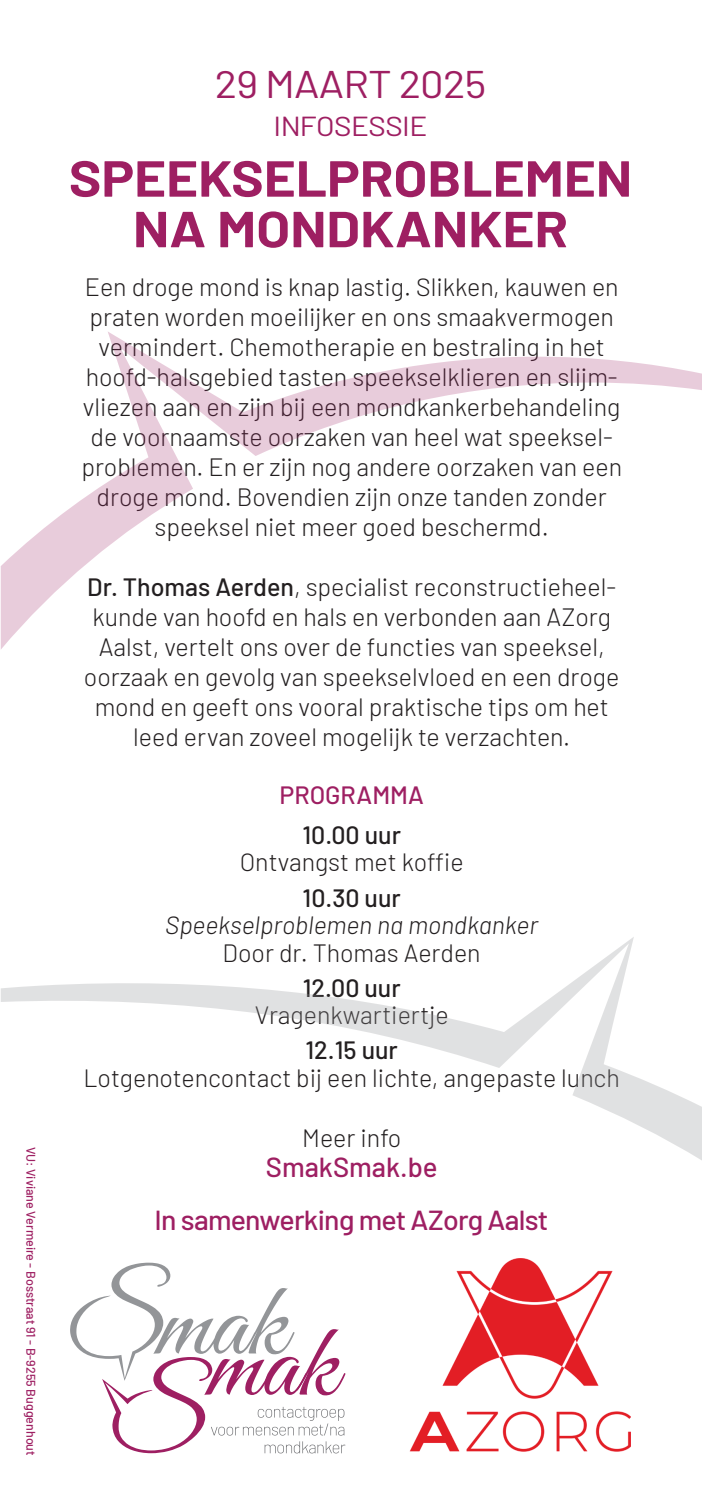
<style>
.page{position:relative;width:702px;height:1489px;background:#fff}
.page>*{position:absolute;margin:0;border:0;box-sizing:border-box;transform-origin:0 0}
.t1{font:700 50.5px/50.5px "Barlow";color:#9e1f62;text-align:center;scale:1.08 1}
.t2{font:38.5px "Barlow";letter-spacing:-.02em;color:#9e1f62;scale:1.08 1}
.t3{font:500 27.5px "Barlow";letter-spacing:-.025em;color:#9e1f62;scale:1.04 1}
.t4{font:500 27.5px "Barlow";color:#9e1f62}
.t5{font:27.5px "Barlow";letter-spacing:-.02em;color:#9e1f62;scale:1.08 1}
.t6{font:300 25px/30px "Barlow";color:#231f20;text-align:center}
.t7{font:500 25px "Barlow";color:#231f20}
.t8{font:italic 300 25px "Barlow";color:#231f20}
.t9{font:500 25px "Barlow";color:#9e1f62}
.t10{font:500 12.5px "Barlow";color:#9e1f62}
.s1{font-weight:500}
</style>
<div class="page">
<svg style="left:1px;top:332px;width:701px;height:317px"></svg>
<svg style="left:1px;top:937px;width:701px;height:223px"></svg>
<svg style="left:70px;top:1262px;width:275px;height:191px"></svg>
<img style="left:410px;top:1258px;width:220px;height:193px">
<p class="t10" style="left:40px;top:1146px;width:311px;rotate:90deg">VU: Viviane Vermeire - Bosstraat 91 - B-9255 Buggenhout</p>
<h2 class="t2" style="left:215px;top:56px;width:253px">29 MAART 2025</h2>
<p class="t5" style="left:273px;top:107px;width:144px">INFOSESSIE</p>
<h1 class="t1" style="left:69px;top:149px;width:523px">SPEEKSELPROBLEMEN<br>NA MONDKANKER</h1>
<p class="t6" style="left:81px;top:270px;width:542px">Een droge mond is knap lastig. Slikken, kauwen en praten worden moeilijker en ons smaakvermogen vermindert. Chemotherapie en bestraling in het hoofd-halsgebied tasten speekselklieren en slijm&shy;vliezen aan en zijn bij een mondkankerbehandeling de voornaamste oorzaken van heel wat speeksel&shy;problemen. En er zijn nog andere oorzaken van een droge mond. Bovendien zijn onze tanden zonder speeksel niet meer goed beschermd.</p>
<p class="t6" style="left:84px;top:570px;width:537px"><span class="s1">Dr. Thomas Aerden</span>, specialist reconstructieheel&shy;kunde van hoofd en hals en verbonden aan AZorg Aalst, vertelt ons over de functies van speeksel, oorzaak en gevolg van speekselvloed en een droge mond en geeft ons vooral praktische tips om het leed ervan zoveel mogelijk te verzachten.</p>
<p class="t9" style="left:279px;top:776px;width:146px">PROGRAMMA</p>
<p class="t7" style="left:302px;top:816px;width:100px">10.00 uur</p>
<p class="t6" style="left:240px;top:845px;width:225px">Ontvangst met koffie</p>
<p class="t7" style="left:302px;top:879px;width:100px">10.30 uur</p>
<p class="t8" style="left:165px;top:907px;width:374px">Speekselproblemen na mondkanker</p>
<p class="t6" style="left:223px;top:935px;width:259px">Door dr. Thomas Aerden</p>
<p class="t7" style="left:302px;top:969px;width:99px">12.00 uur</p>
<p class="t6" style="left:255px;top:998px;width:195px">Vragenkwartiertje</p>
<p class="t7" style="left:305px;top:1031px;width:94px">12.15 uur</p>
<p class="t6" style="left:83px;top:1060px;width:538px">Lotgenotencontact bij een lichte, angepaste lunch</p>
<p class="t6" style="left:302px;top:1120px;width:101px">Meer info</p>
<p class="t4" style="left:266px;top:1146px;width:173px">SmakSmak.be</p>
<p class="t3" style="left:154px;top:1200px;width:380px">In samenwerking met AZorg Aalst</p>
</div>
